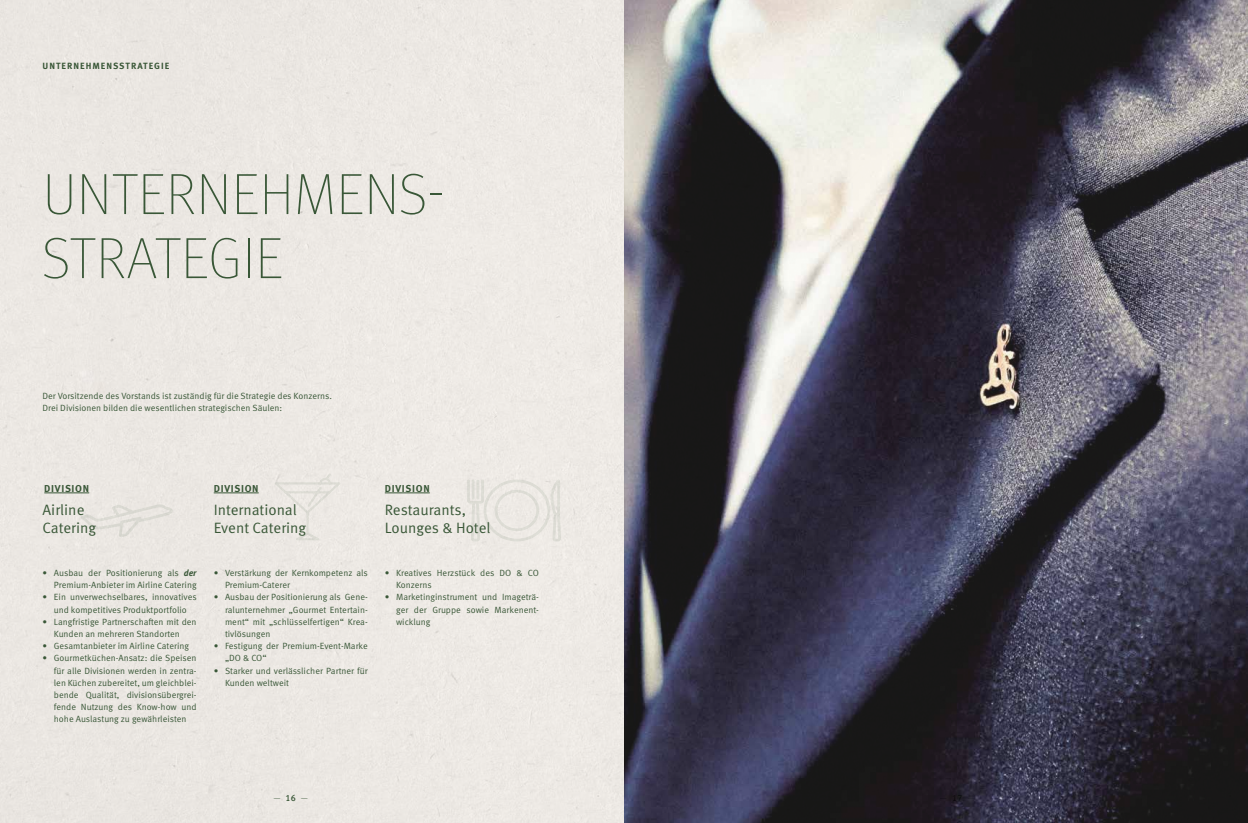
<style>
.page{position:relative;width:1248px;height:823px;background:#fff}
.page>*{position:absolute;margin:0;border:0;box-sizing:border-box;transform-origin:0 0}
.t1{font:100 58px/64px "Meta Pro";letter-spacing:.01em;color:#395737}
.t2{font:15px/18.3px "Meta Pro Norm";color:#395737}
.t3{font:700 10px "Meta Pro";letter-spacing:.07em;color:#395737}
.t4{font:9px/12.2px "Meta Pro Norm";color:#395737}
.t5{font:700 9px "Meta Pro";letter-spacing:.11em;color:#395737}
.t6{font:300 9px "Meta Pro";color:#395737}
.s1{font-family:"Meta Pro";font-weight:700;font-style:italic}
.s2{font-weight:500}
</style>
<div class="page">
<img style="left:624px;top:0;width:623px;height:822px">
<svg style="left:80px;top:504px;width:93px;height:32px;background:#e6e3de"></svg>
<svg style="left:274px;top:472px;width:67px;height:69px;background:#eae6e1"></svg>
<svg style="left:467px;top:478px;width:94px;height:63px;background:#e8e5e0"></svg>
<div style="left:476px;top:479px;width:3px;height:20px;border:1px solid #395737"></div>
<hr style="left:44px;top:492px;width:45px;height:1px;background:#395737">
<hr style="left:214px;top:492px;width:45px;height:1px;background:#395737">
<hr style="left:385px;top:492px;width:45px;height:1px;background:#395737">
<p class="t5" style="left:43px;top:59px;width:128px">UNTERNEHMENSSTRATEGIE</p>
<h1 class="t1" style="left:43px;top:160px;width:403px">UNTERNEHMENS-<br>STRATEGIE</h1>
<p class="t4" style="left:43px;top:388px;width:291px">Der Vorsitzende des Vorstands ist zuständig für die Strategie des Konzerns.<br>Drei Divisionen bilden die wesentlichen strategischen Säulen:</p>
<p class="t3" style="left:44px;top:480px;width:46px">DIVISION</p>
<p class="t3" style="left:214px;top:480px;width:46px">DIVISION</p>
<p class="t3" style="left:385px;top:480px;width:46px">DIVISION</p>
<h2 class="t2" style="left:43px;top:499px;width:55px">Airline<br>Catering</h2>
<p class="t4" style="left:43px;top:565px;width:156px;text-align:right">• Ausbau der Positionierung als <span class="s1">der<br></span>Premium-Anbieter im Airline Catering</p>
<p class="t4" style="left:43px;top:590px;width:156px;text-align:center">• Ein unverwechselbares, innovatives und kompetitives Produktportfolio</p>
<p class="t4" style="left:43px;top:614px;width:156px;text-align:center">• Langfristige Partnerschaften mit den<br>Kunden an mehreren Standorten</p>
<p class="t4" style="left:43px;top:639px;width:148px">• Gesamtanbieter im Airline Catering</p>
<p class="t4" style="left:54px;top:651px;width:144px;text-align:justify;text-indent:-11px">• Gourmetküchen-Ansatz: die Speisen für alle Divisionen werden in zentra&shy;len Küchen zubereitet, um gleichblei&shy;bende Qualität, divisionsübergrei&shy;fende Nutzung des Know-how und hohe Auslastung zu gewährleisten</p>
<h2 class="t2" style="left:214px;top:499px;width:94px">International<br>Event Catering</h2>
<p class="t4" style="left:225px;top:565px;width:144px;text-indent:-11px">• Verstärkung der Kernkompetenz als<br>Premium-Caterer</p>
<p class="t4" style="left:225px;top:590px;width:144px;text-align:justify;text-indent:-11px">• Ausbau der Positionierung als Gene&shy;ralunternehmer „Gourmet Entertain&shy;ment“ mit „schlüsselfertigen“ Krea&shy;tivlösungen</p>
<p class="t4" style="left:225px;top:639px;width:144px;text-indent:-11px">• Festigung der Premium-Event-Marke „DO &amp; CO“</p>
<p class="t4" style="left:225px;top:663px;width:144px;text-indent:-11px">• Starker und verlässlicher Partner für<br>Kunden weltweit</p>
<h2 class="t2" style="left:385px;top:499px;width:107px">Restaurants,<br>Lounges &amp; Hotel</h2>
<p class="t4" style="left:396px;top:565px;width:144px;text-indent:-11px">• Kreatives Herzstück des DO &amp; CO<br>Konzerns</p>
<p class="t4" style="left:396px;top:590px;width:144px;text-align:justify;text-indent:-11px">• Marketinginstrument und Imageträ&shy;ger der Gruppe sowie Markenent&shy;wicklung</p>
<p class="t6" style="left:273px;top:790px;width:36px">—<span class="s2">16</span>—</p>
</div>
